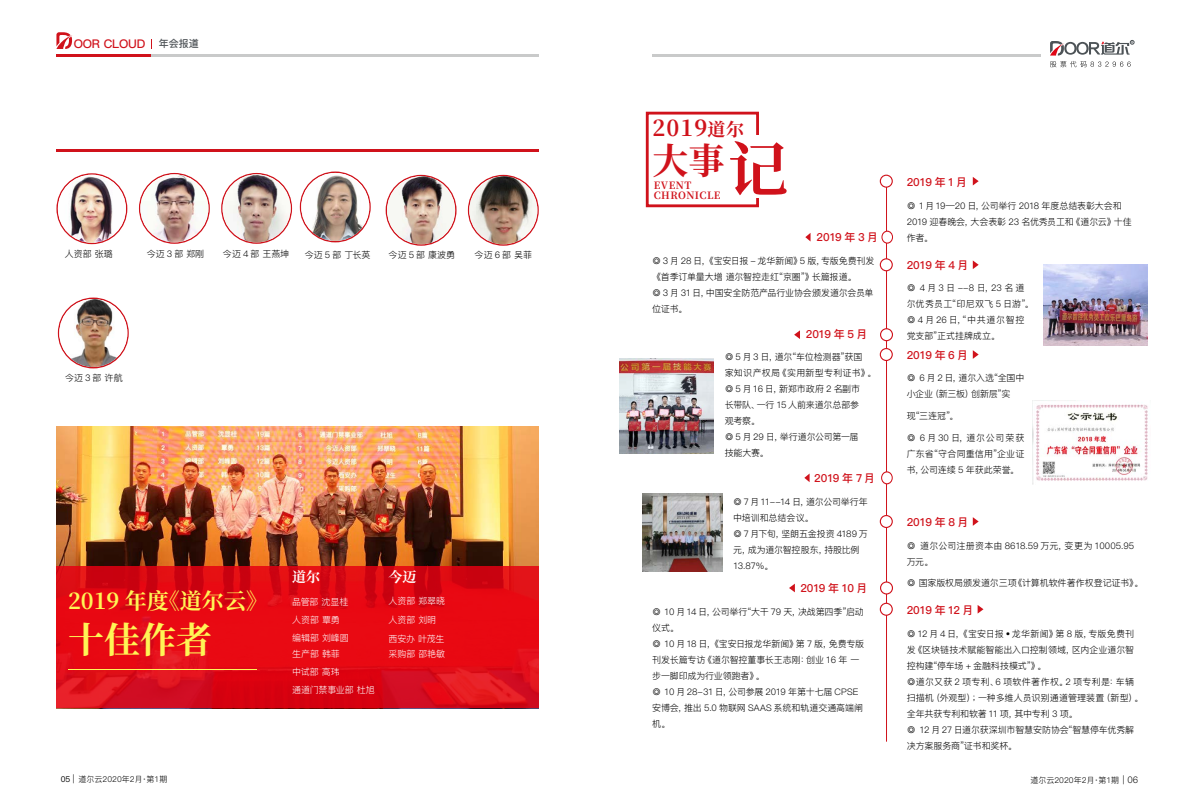
<style>
.page{position:relative;width:1191px;height:808px;background:#fff}
.page>*{position:absolute;margin:0;border:0;box-sizing:border-box;transform-origin:0 0}
.t1{font:700 60px "Source Han Serif CN";color:#d0121b}
.t2{font:700 36px "Source Han Serif CN";color:#fff455}
.t3{font:700 36px "Source Han Serif CN";color:#d0121b}
.t4{font:700 22px "Source Han Serif CN";color:#fff455}
.t5{font:700 22px "Source Han Serif CN";color:#d0121b}
.t6{font:700 14px "Source Han Serif CN";color:#fff}
.t7{font:12px "Ping Fang SC Bold";letter-spacing:-.02em;color:#d0121b}
.t8{font:11px "Ping Fang SC Bold";letter-spacing:-.035em;color:#d0121b}
.t9{font:700 10px/10px "Source Han Serif CN";letter-spacing:.045em;color:#d0121b}
.t10{font:10px "Ping Fang SC Bold";color:#4e5357}
.t11{font:9px/16px "Ping Fang SC Regular";letter-spacing:-.01em;color:#000}
.t12{font:9px/18.1px "Ping Fang SC Regular";letter-spacing:-.005em;color:#fff}
.t13{font:9px/16px "Ping Fang SC Regular";letter-spacing:.05em;color:#000}
.t14{font:9px/16px "Ping Fang SC Regular";letter-spacing:.01em;color:#000}
.t15{font:8px "Ping Fang SC Regular";color:#000}
.s1{font-size:18px}
.s2{font-family:"Ping Fang SC Medium"}
.s3{font-size:9px}
</style>
<div class="page">
<svg style="left:56px;top:32px;width:16px;height:17px"></svg>
<hr style="left:56px;top:54px;width:95px;height:3px;background:#d0121b">
<hr style="left:151px;top:54px;width:388px;height:3px;background:#c9caca">
<hr style="left:652px;top:54px;width:388px;height:3px;background:#c9caca">
<svg style="left:1050px;top:40px;width:84px;height:27px"></svg>
<svg style="left:645px;top:111px;width:114px;height:97px"></svg>
<hr style="left:886px;top:182px;width:1px;height:560px;background:#d0121b">
<svg style="left:972px;top:177px;width:6px;height:8px"></svg>
<svg style="left:879px;top:175px;width:13px;height:13px"></svg>
<div style="left:881px;top:176px;width:10px;height:11px;background:#fff;border-radius:50%"></div>
<svg style="left:794px;top:330px;width:6px;height:9px"></svg>
<svg style="left:880px;top:328px;width:13px;height:13px"></svg>
<div style="left:881px;top:329px;width:11px;height:11px;background:#fff;border-radius:50%"></div>
<svg style="left:789px;top:584px;width:6px;height:8px"></svg>
<svg style="left:880px;top:581px;width:13px;height:13px"></svg>
<div style="left:881px;top:583px;width:11px;height:10px;background:#fff;border-radius:50%"></div>
<svg style="left:805px;top:233px;width:5px;height:8px"></svg>
<svg style="left:881px;top:231px;width:12px;height:13px"></svg>
<div style="left:882px;top:232px;width:10px;height:10px;background:#fff;border-radius:50%"></div>
<svg style="left:972px;top:260px;width:6px;height:9px"></svg>
<svg style="left:879px;top:258px;width:13px;height:13px"></svg>
<div style="left:881px;top:259px;width:10px;height:11px;background:#fff;border-radius:50%"></div>
<svg style="left:972px;top:350px;width:6px;height:9px"></svg>
<svg style="left:879px;top:348px;width:13px;height:13px"></svg>
<div style="left:881px;top:349px;width:10px;height:11px;background:#fff;border-radius:50%"></div>
<svg style="left:804px;top:474px;width:5px;height:8px"></svg>
<svg style="left:881px;top:471px;width:11px;height:13px"></svg>
<div style="left:882px;top:472px;width:9px;height:11px;background:#fff;border-radius:50%"></div>
<svg style="left:972px;top:517px;width:6px;height:9px"></svg>
<svg style="left:879px;top:515px;width:13px;height:13px"></svg>
<div style="left:881px;top:516px;width:10px;height:11px;background:#fff;border-radius:50%"></div>
<svg style="left:977px;top:605px;width:6px;height:9px"></svg>
<svg style="left:879px;top:603px;width:13px;height:13px"></svg>
<div style="left:881px;top:604px;width:10px;height:11px;background:#fff;border-radius:50%"></div>
<div style="left:743px;top:135px;width:50px;height:63px;background:#fff"></div>
<img style="left:57px;top:427px;width:482px;height:139px">
<svg style="left:57px;top:566px;width:482px;height:142px;background:#e00914"></svg>
<hr style="left:68px;top:669px;width:188px;height:1px;background:#fff455">
<svg style="left:56px;top:173px;width:71px;height:71px"></svg>
<img style="left:58px;top:175px;width:68px;height:68px;border-radius:34px">
<svg style="left:58px;top:298px;width:71px;height:70px"></svg>
<svg style="left:139px;top:173px;width:71px;height:71px"></svg>
<svg style="left:221px;top:173px;width:71px;height:71px"></svg>
<img style="left:59px;top:299px;width:68px;height:68px;border-radius:34px">
<img style="left:140px;top:174px;width:68px;height:68px;border-radius:34px">
<img style="left:223px;top:174px;width:68px;height:68px;border-radius:34px">
<svg style="left:386px;top:175px;width:70px;height:71px"></svg>
<img style="left:387px;top:176px;width:68px;height:68px;border-radius:34px">
<svg style="left:468px;top:175px;width:71px;height:71px"></svg>
<svg style="left:300px;top:171px;width:71px;height:71px"></svg>
<img style="left:469px;top:176px;width:68px;height:68px;border-radius:34px">
<img style="left:301px;top:173px;width:68px;height:68px;border-radius:34px">
<hr style="left:57px;top:149px;width:482px;height:3px;background:#d0121b">
<img style="left:642px;top:493px;width:80px;height:78px">
<img style="left:619px;top:358px;width:94px;height:96px">
<img style="left:1044px;top:264px;width:103px;height:82px">
<img style="left:1032px;top:400px;width:116px;height:84px">
<h3 class="t7" style="left:74px;top:37px;width:73px">OOR CLOUD</h3>
<p class="t10" style="left:159px;top:38px;width:41px">年会报道</p>
<p class="t11" style="left:65px;top:246px;width:49px">人资部张璐</p>
<p class="t11" style="left:147px;top:245px;width:59px">今迈3部郑刚</p>
<p class="t11" style="left:223px;top:245px;width:68px">今迈4 部王燕坤</p>
<p class="t11" style="left:305px;top:247px;width:67px">今迈5 部丁长英</p>
<p class="t11" style="left:388px;top:247px;width:68px">今迈5 部康波勇</p>
<p class="t11" style="left:474px;top:247px;width:59px">今迈6部吴菲</p>
<p class="t11" style="left:65px;top:370px;width:59px">今迈3部许航</p>
<h3 class="t6" style="left:292px;top:569px;width:29px">道尔</h3>
<h3 class="t6" style="left:388px;top:569px;width:29px">今迈</h3>
<h3 class="t4" style="left:68px;top:590px;width:201px">2019 年度《道尔云》</h3>
<h2 class="t2" style="left:68px;top:622px;width:145px">十佳作者</h2>
<p class="t12" style="left:292px;top:592px;width:58px">品管部沈显桂</p>
<p class="t12" style="left:292px;top:629px;width:58px">编辑部刘峰圆</p>
<p class="t12" style="left:292px;top:611px;width:49px">人资部覃勇</p>
<p class="t12" style="left:292px;top:645px;width:84px">生产部韩菲<br>中试部高玮<br>通道门禁事业部杜旭</p>
<p class="t12" style="left:388px;top:591px;width:58px;line-height:18.8px">人资部郑翠晓人资部刘明</p>
<p class="t12" style="left:388px;top:631px;width:58px;line-height:15.6px">西安办叶茂生采购部邵艳敏</p>
<h3 class="t5" style="left:652px;top:117px;width:93px">2019<span class="s1">道尔</span></h3>
<h2 class="t3" style="left:652px;top:143px;width:73px">大事</h2>
<h1 class="t1" style="left:728px;top:139px;width:61px">记</h1>
<p class="t9" style="left:654px;top:180px;width:68px">EVENT<br>CHRONICLE</p>
<p class="t8" style="left:906px;top:175px;width:61px">2019 年 1月</p>
<p class="t11" style="left:906px;top:197px;width:226px">◎ 1月 19—20 日，公司举行 2018 年度总结表彰大会和<br>2019 迎春晚会，大会表彰 23 名优秀员工和《道尔云》十佳</p>
<p class="t8" style="left:816px;top:230px;width:63px">2019 年 3月</p>
<p class="t11" style="left:906px;top:229px;width:28px">作者。</p>
<p class="t11" style="left:652px;top:252px;width:224px">◎ 3 月 28 日，《宝安日报 - 龙华新闻》5 版，专版免费刊发《首季订单量大增道尔智控走红“京圈”》长篇报道。<br>◎ 3 月 31日，中国安全防范产品行业协会颁发道尔会员单位证书。</p>
<p class="t8" style="left:906px;top:258px;width:63px">2019 年 4月</p>
<p class="t13" style="left:906px;top:280px;width:128px">◎ 4月3日--8日，23名道尔优秀员工“印尼双飞 5 日游”。◎ 4 月 26 日，“中共道尔智控</p>
<p class="t8" style="left:806px;top:327px;width:63px">2019 年 5月</p>
<p class="t11" style="left:906px;top:328px;width:95px">党支部”正式挂牌成立。</p>
<p class="t11" style="left:724px;top:349px;width:153px">◎ 5 月 3 日，道尔“车位检测器”获国<br>家知识产权局《实用新型专利证书》。◎ 5 月 16 日，新郑市政府 2 名副市<br>长带队、一行 15 人前来道尔总部参<br>观考察。<br>◎ 5 月 29 日，举行道尔公司第一届<br>技能大赛。</p>
<p class="t8" style="left:814px;top:471px;width:62px">2019 年 7月</p>
<p class="t11" style="left:733px;top:494px;width:136px">◎ 7 月 11--14 日，道尔公司举行年中培训和总结会议。<br>◎ 7 月下旬，坚朗五金投资 4189 万元，成为道尔智控股东，持股比例<br>13.87%。</p>
<p class="t8" style="left:906px;top:348px;width:63px">2019 年 6月</p>
<p class="t11" style="left:906px;top:370px;width:119px">◎ 6 月 2 日，道尔入选“全国中小企业（新三板）创新层”实</p>
<p class="t11" style="left:906px;top:408px;width:53px">现“三连冠”。</p>
<p class="t11" style="left:906px;top:429px;width:119px;text-align:justify">◎ 6 月 30 日，道尔公司荣获广东省“守合同重信用”企业证书，公司连续 5 年获此荣誉。</p>
<p class="t8" style="left:906px;top:515px;width:63px">2019 年 8月</p>
<p class="t14" style="left:906px;top:537px;width:229px">◎ 道尔公司注册资本由 8618.59 万元，变更为 10005.95万元。</p>
<p class="t11" style="left:906px;top:575px;width:238px">◎ 国家版权局颁发道尔三项《计算机软件著作权登记证书》。</p>
<p class="t8" style="left:800px;top:582px;width:68px">2019 年 10 月</p>
<p class="t11" style="left:652px;top:604px;width:213px">◎ 10 月 14 日，公司举行“大干 79 天，决战第四季”启动仪式。<br>◎ 10 月 18 日，《宝安日报龙华新闻》第 7 版，免费专版刊发长篇专访《道尔智控董事长王志刚：创业 16 年一步一脚印成为行业领跑者》。<br>◎ 10 月 28-31日，公司参展 2019 年第十七届 CPSE安博会，推出 5.0 物联网 SAAS 系统和轨道交通高端闸机。</p>
<p class="t8" style="left:906px;top:603px;width:68px">2019 年 12 月</p>
<p class="t11" style="left:906px;top:625px;width:238px">◎ 12 月 4 日，《宝安日报 • 龙华新闻》第 8 版，专版免费刊发《区块链技术赋能智能出入口控制领域，区内企业道尔智控构建“停车场 + 金融科技模式”》。<br>◎道尔又获 2 项专利、6 项软件著作权。2 项专利是：车辆扫描机（外观型）；一种多维人员识别通道管理装置（新型）。全年共获专利和软著 11 项，其中专利 3 项。<br>◎ 12 月 27 日道尔获深圳市智慧安防协会“智慧停车优秀解决方案服务商”证书和奖杯。</p>
<p class="t15" style="left:61px;top:775px;width:108px"><span class="s2">05</span> <span class="s3">|</span> 道尔云2020年2月·第1期</p>
<p class="t15" style="left:1030px;top:775px;width:109px">道尔云2020年2月·第1期 <span class="s3">| 06</span></p>
</div>
